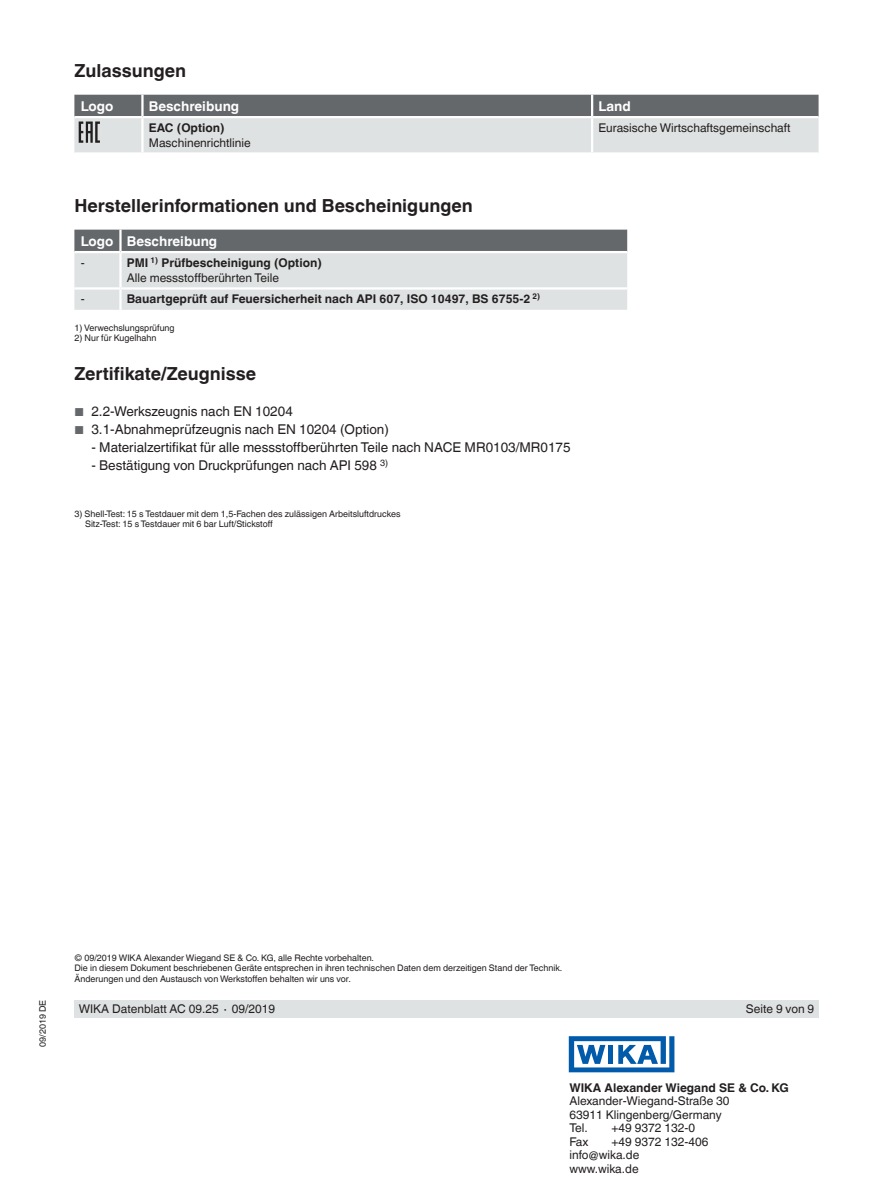
<style>
.page{position:relative;width:893px;height:1188px;background:#fff}
.page>*{position:absolute;margin:0;border:0;box-sizing:border-box;transform-origin:0 0}
.t1{font:700 18px "Helvetica World";color:#231f20}
.t2{font:13.5px "Helvetica World";color:#231f20}
.t3{font:700 13.5px "Helvetica World";color:#fff}
.t4{font:12px/13.5px "Helvetica World";color:#231f20}
.t5{font:700 12px/15px "Helvetica World";color:#231f20}
.t6{font:9px/10.5px "Helvetica World";color:#231f20}
.s1{font-weight:400}
.s2{font-size:11.55px;color:#64686b}
</style>
<div class="page">
<div style="left:74px;top:1000px;width:745px;height:18px;background:#dfe2e2"></div>
<svg style="left:569px;top:1036px;width:105px;height:36px"></svg>
<svg style="left:74px;top:230px;width:553px;height:80px;background:#bdc0c1"></svg>
<hr style="left:74px;top:251px;width:46px;height:2px;background:#fff">
<hr style="left:120px;top:251px;width:507px;height:2px;background:#fff">
<hr style="left:119px;top:253px;width:3px;height:34px;background:#fff">
<hr style="left:119px;top:290px;width:3px;height:20px;background:#fff">
<hr style="left:120px;top:287px;width:507px;height:3px;background:#fff">
<hr style="left:74px;top:287px;width:46px;height:3px;background:#fff">
<hr style="left:119px;top:230px;width:3px;height:21px;background:#fff">
<svg style="left:74px;top:95px;width:745px;height:58px;background:#b3b6b7"></svg>
<h1 class="t1" style="left:74px;top:60px;width:113px">Zulassungen</h1>
<h2 class="t3" style="left:81px;top:98px;width:34px">Logo</h2>
<h2 class="t3" style="left:149px;top:98px;width:92px">Beschreibung</h2>
<h2 class="t3" style="left:598px;top:98px;width:34px">Land</h2>
<h3 class="t5" style="left:149px;top:120px;width:77px">EAC (Option)</h3>
<h3 class="t4" style="left:149px;top:136px;width:103px">Maschinenrichtlinie</h3>
<h3 class="t4" style="left:598px;top:121px;width:194px">Eurasische Wirtschaftsgemeinschaft</h3>
<h1 class="t1" style="left:74px;top:195px;width:400px">Herstellerinformationen und Bescheinigungen</h1>
<h2 class="t3" style="left:81px;top:233px;width:138px">Logo Beschreibung</h2>
<h3 class="t4" style="left:81px;top:256px;width:5px">-</h3>
<h3 class="t5" style="left:127px;top:255px;width:196px">PMI <sup>1)</sup> Prüfbescheinigung (Option)<br><span class="s1">Alle messstoffberührten Teile</span></h3>
<h3 class="t4" style="left:81px;top:293px;width:5px">-</h3>
<h3 class="t5" style="left:127px;top:292px;width:415px">Bauartgeprüft auf Feuersicherheit nach API 607, ISO 10497, BS 6755-2 <sup>2)</sup></h3>
<p class="t6" style="left:74px;top:322px;width:102px">1) Verwechslungsprüfung</p>
<p class="t6" style="left:74px;top:333px;width:84px">2) Nur für Kugelhahn</p>
<h1 class="t1" style="left:74px;top:364px;width:183px">Zertifikate/Zeugnisse</h1>
<h2 class="t2" style="left:74px;top:404px;width:220px"><span class="s2">■</span> 2.2-Werkszeugnis nach EN 10204</h2>
<h2 class="t2" style="left:74px;top:422px;width:316px"><span class="s2">■</span> 3.1-Abnahmeprüfzeugnis nach EN 10204 (Option)</h2>
<h2 class="t2" style="left:91px;top:440px;width:481px">- Materialzertifikat für alle messstoffberührten Teile nach NACE MR0103/MR0175</h2>
<h2 class="t2" style="left:91px;top:458px;width:298px">- Bestätigung von Druckprüfungen nach API 598 <sup>3)</sup></h2>
<p class="t6" style="left:85px;top:508px;width:317px;text-indent:-11px">3) Shell-Test: 15 s Testdauer mit dem 1,5-Fachen des zulässigen Arbeitsluftdruckes<br>Sitz-Test: 15 s Testdauer mit 6 bar Luft/Stickstoff</p>
<p class="t6" style="left:37px;top:1047px;width:49px;rotate:-90deg">09/2019 DE</p>
<p class="t6" style="left:74px;top:952px;width:489px">© 09/2019 WIKA Alexander Wiegand SE &amp; Co. KG, alle Rechte vorbehalten.<br>Die in diesem Dokument beschriebenen Geräte entsprechen in ihren technischen Daten dem derzeitigen Stand der Technik.<br>Änderungen und den Austausch von Werkstoffen behalten wir uns vor.</p>
<h3 class="t4" style="left:79px;top:1002px;width:198px">WIKA Datenblatt AC 09.25 ∙ 09/2019</h3>
<h3 class="t4" style="left:746px;top:1002px;width:70px">Seite 9 von 9</h3>
<h3 class="t5" style="left:569px;top:1080px;width:221px">WIKA Alexander Wiegand SE &amp; Co. KG</h3>
<h3 class="t4" style="left:569px;top:1094px;width:162px">Alexander-Wiegand-Straße 30<br>63911 Klingenberg/Germany<br>Tel.</h3>
<h3 class="t4" style="left:611px;top:1121px;width:85px">+49 9372 132-0</h3>
<h3 class="t4" style="left:569px;top:1135px;width:21px">Fax</h3>
<h3 class="t4" style="left:569px;top:1135px;width:140px;text-indent:42px">+49 9372 132-406 info@wika.de www.wika.de</h3>
</div>
